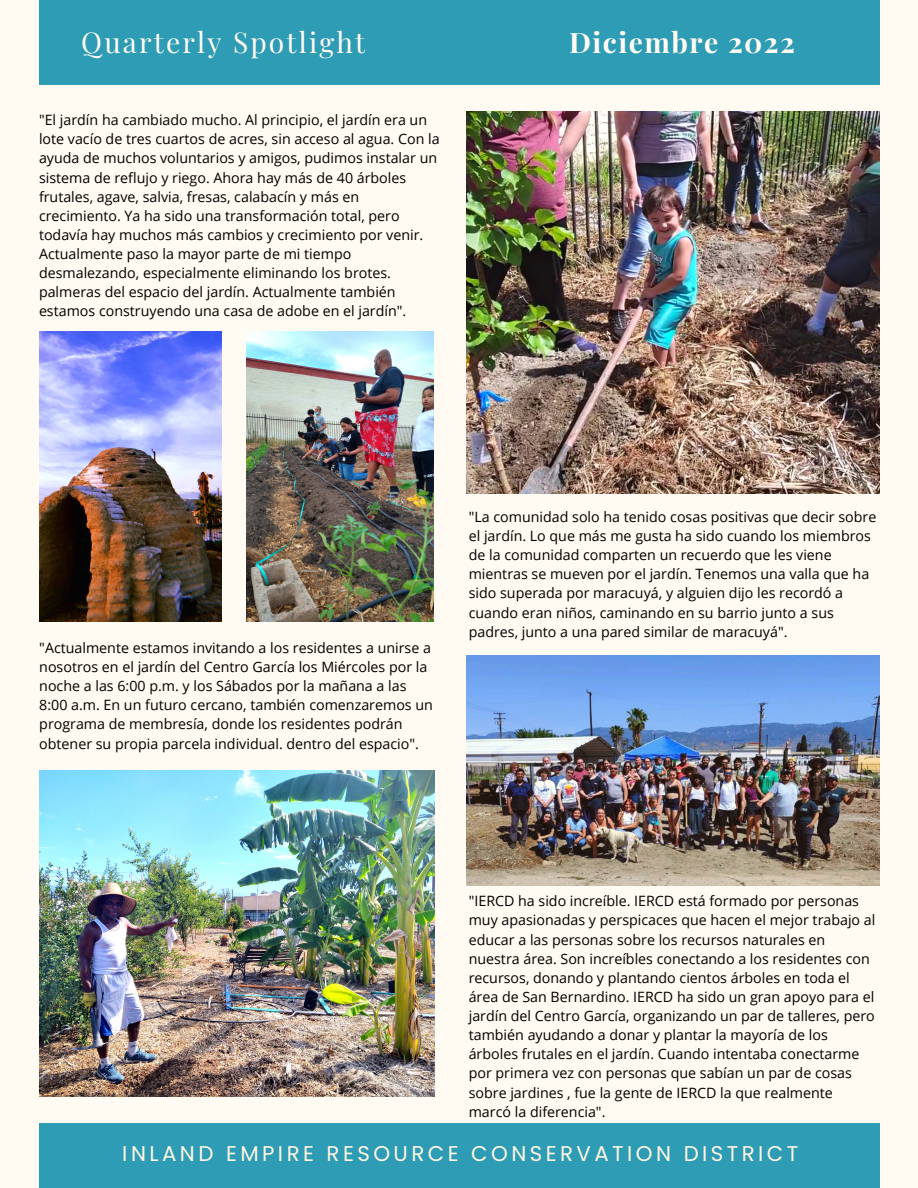
<style>
.page{position:relative;width:918px;height:1188px;background:#fffbf2}
.page>*{position:absolute;margin:0;border:0;box-sizing:border-box;transform-origin:0 0}
.t1{font:28.2px "Playfair Display";letter-spacing:.075em;color:#fffbf2}
.t2{font:700 28.2px "Playfair Display";letter-spacing:.055em;color:#fffbf2}
.t3{font:21.3px "Poppins";letter-spacing:.16em;color:#fff6e2}
.t4{font:14.25px/19.2px "Open Sans";color:#000}
</style>
<div class="page">
<img style="left:466px;top:112px;width:413px;height:381px">
<img style="left:39px;top:770px;width:395px;height:326px">
<img style="left:39px;top:332px;width:183px;height:290px">
<img style="left:246px;top:332px;width:188px;height:290px">
<img style="left:466px;top:655px;width:413px;height:231px">
<div style="left:39px;top:0;width:840px;height:84px;background:#2e9cb4"></div>
<div style="left:39px;top:1123px;width:840px;height:65px;background:#2e9cb4"></div>
<h1 class="t1" style="left:81px;top:22px;width:286px">Quarterly Spotlight</h1>
<h1 class="t2" style="left:569px;top:22px;width:227px">Diciembre 2022</h1>
<p class="t4" style="left:39px;top:110px;width:402px">"El jardín ha cambiado mucho. Al principio, el jardín era un lote vacío de tres cuartos de acres, sin acceso al agua. Con la ayuda de muchos voluntarios y amigos, pudimos instalar un sistema de reflujo y riego. Ahora hay más de 40 árboles frutales, agave, salvia, fresas, calabacín y más en crecimiento. Ya ha sido una transformación total, pero todavía hay muchos más cambios y crecimiento por venir.<br>Actualmente paso la mayor parte de mi tiempo desmalezando, especialmente eliminando los brotes. palmeras del espacio del jardín. Actualmente también estamos construyendo una casa de adobe en el jardín".</p>
<p class="t4" style="left:39px;top:638px;width:395px">"Actualmente estamos invitando a los residentes a unirse a nosotros en el jardín del Centro García los Miércoles por la noche a las 6:00 p.m. y los Sábados por la mañana a las 8:00 a.m. En un futuro cercano, también comenzaremos un programa de membresía, donde los residentes podrán obtener su propia parcela individual. dentro del espacio".</p>
<p class="t4" style="left:469px;top:507px;width:409px">"La comunidad solo ha tenido cosas positivas que decir sobre el jardín. Lo que más me gusta ha sido cuando los miembros de la comunidad comparten un recuerdo que les viene mientras se mueven por el jardín. Tenemos una valla que ha sido superada por maracuyá, y alguien dijo les recordó a cuando eran niños, caminando en su barrio junto a sus padres, junto a una pared similar de maracuyá".</p>
<p class="t4" style="left:469px;top:891px;width:408px">"IERCD ha sido increíble. IERCD está formado por personas muy apasionadas y perspicaces que hacen el mejor trabajo al educar a las personas sobre los recursos naturales en nuestra área. Son increíbles conectando a los residentes con recursos, donando y plantando cientos árboles en toda el área de San Bernardino. IERCD ha sido un gran apoyo para el jardín del Centro García, organizando un par de talleres, pero también ayudando a donar y plantar la mayoría de los árboles frutales en el jardín. Cuando intentaba conectarme por primera vez con personas que sabían un par de cosas sobre jardines , fue la gente de IERCD la que realmente marcó la diferencia".</p>
<h2 class="t3" style="left:122px;top:1139px;width:678px">INLAND EMPIRE RESOURCE CONSERVATION DISTRICT</h2>
</div>
